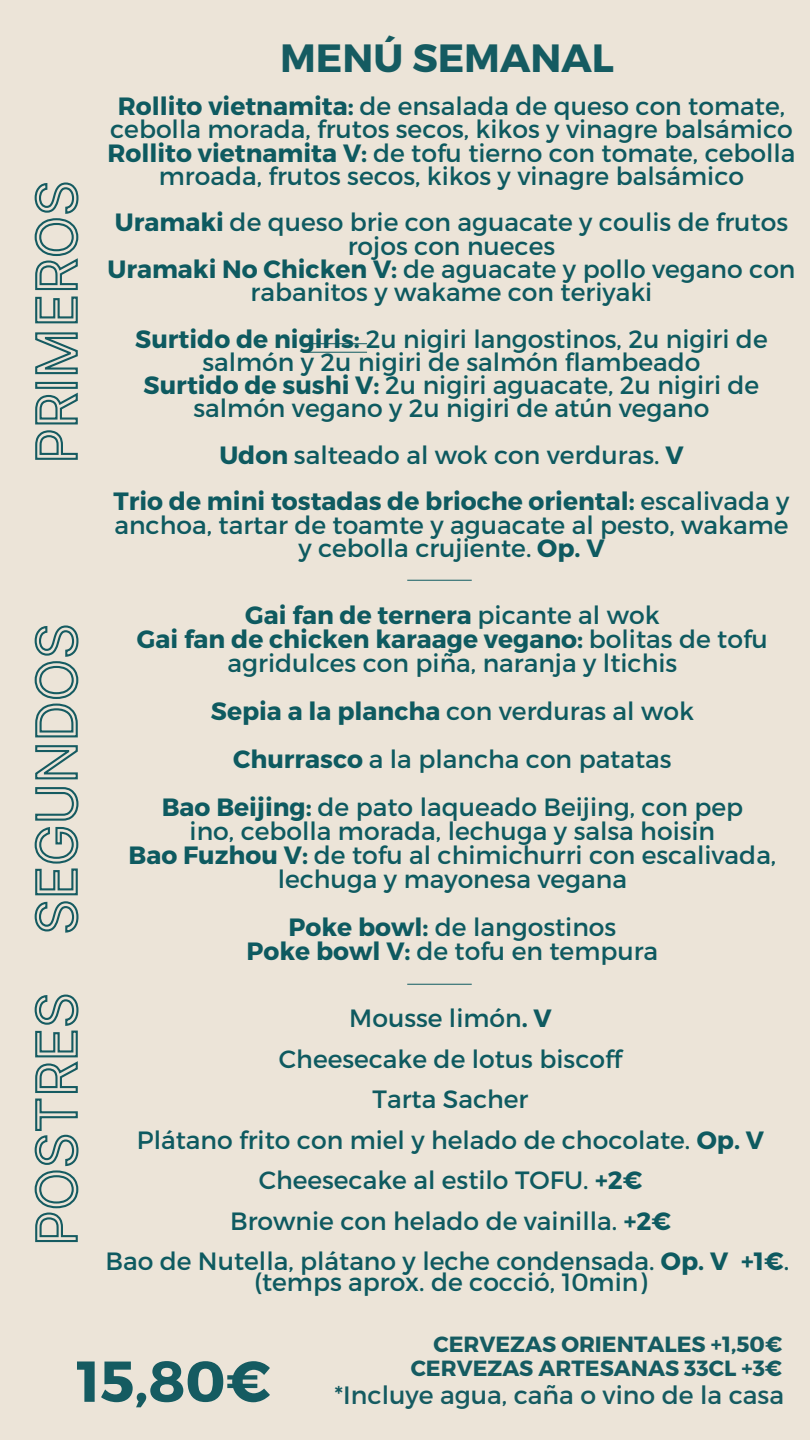
<style>
.page{position:relative;width:810px;height:1440px;background:#ece4d8}
.page>*{position:absolute;margin:0;border:0;box-sizing:border-box;transform-origin:0 0}
.t1{font:700 57.5px "Montserrat";color:#155b61}
.t2{font:700 39.4px "Montserrat";color:#155b61}
.t3{font:25.1px "Montserrat";color:#155b61}
.t4{font:25px/23.2px "Montserrat";color:#0e5a60;text-align:center}
.t5{font:700 25px/46.5px "Montserrat";color:#0e5a60;text-align:center}
.t6{font:700 22px/24px "Montserrat";color:#155b61;text-align:right}
.s1{font-weight:700}
.s2{font-weight:400}
</style>
<div class="page">
<svg style="left:34px;top:182px;width:45px;height:278px"></svg>
<svg style="left:34px;top:625px;width:45px;height:308px"></svg>
<svg style="left:34px;top:994px;width:45px;height:249px"></svg>
<hr style="left:303px;top:352px;width:64px;height:1px;background:#0e5a60">
<hr style="left:407px;top:580px;width:65px;height:1px;background:#0e5a60">
<hr style="left:303px;top:343px;width:64px;height:1px;background:#0e5a60">
<hr style="left:407px;top:984px;width:65px;height:1px;background:#0e5a60">
<h2 class="t2" style="left:280px;top:32px;width:335px">MENÚ SEMANAL</h2>
<p class="t4" style="left:107px;top:93px;width:690px"><span class="s1">Rollito vietnamita:</span> de ensalada de queso con tomate, cebolla morada, frutos secos, kikos y vinagre balsámico <span class="s1">Rollito vietnamita V:</span> de tofu tierno con tomate, cebolla mroada, frutos secos, kikos y vinagre balsámico</p>
<p class="t4" style="left:107px;top:210px;width:690px"><span class="s1">Uramaki</span> de queso brie con aguacate y coulis de frutos rojos con nueces<br><span class="s1">Uramaki No Chicken V:</span> de aguacate y pollo vegano con rabanitos y wakame con teriyaki</p>
<p class="t4" style="left:135px;top:326px;width:634px"><span class="s1">Surtido de nigiris:</span> 2u nigiri langostinos, 2u nigiri de salmón y 2u nigiri de salmón flambeado<br><span class="s1">Surtido de sushi V:</span> 2u nigiri aguacate, 2u nigiri de salmón vegano y 2u nigiri de atún vegano</p>
<p class="t5" style="left:114px;top:430px;width:677px">Udon <span class="s2">salteado al wok con verduras.</span> V<br>Trio de mini tostadas de brioche oriental: <span class="s2">escalivada y</span></p>
<p class="t4" style="left:114px;top:512px;width:676px">anchoa, tartar de toamte y aguacate al pesto, wakame y cebolla crujiente. <span class="s1">Op. V</span></p>
<p class="t4" style="left:137px;top:602px;width:633px;line-height:24px"><span class="s1">Gai fan de ternera</span> picante al wok<br><span class="s1">Gai fan de chicken karaage vegano:</span> bolitas de tofu agridulces con piña, naranja y ltichis</p>
<p class="t4" style="left:162px;top:686px;width:583px;line-height:48px"><span class="s1">Sepia a la plancha</span> con verduras al wok<br><span class="s1">Churrasco</span> a la plancha con patatas<br><span class="s1">Bao Beijing:</span> de pato laqueado Beijing, con pep</p>
<p class="t4" style="left:128px;top:818px;width:649px;line-height:24px">ino, cebolla morada, lechuga y salsa hoisin<br><span class="s1">Bao Fuzhou V:</span> de tofu al chimichurri con escalivada, lechuga y mayonesa vegana</p>
<p class="t4" style="left:247px;top:914px;width:413px;line-height:24px"><span class="s1">Poke bowl:</span> de langostinos<br><span class="s1">Poke bowl V:</span> de tofu en tempura</p>
<p class="t4" style="left:105px;top:997px;width:685px;line-height:40.5px">Mousse limón<span class="s1">. V<br></span>Cheesecake de lotus biscoff<br>Tarta Sacher<br>Plátano frito con miel y helado de chocolate. <span class="s1">Op. V<br></span>Cheesecake al estilo TOFU. <span class="s1">+2€<br></span>Brownie con helado de vainilla. <span class="s1">+2€<br></span>Bao de Nutella, plátano y leche condensada. <span class="s1">Op. V +1€</span>.</p>
<p class="t4" style="left:254px;top:1269px;width:394px">(temps aprox. de cocció, 10min)</p>
<h1 class="t1" style="left:77px;top:1344px;width:196px">15,80€</h1>
<p class="t6" style="left:411px;top:1331px;width:373px">CERVEZAS ORIENTALES +1,50€<br>CERVEZAS ARTESANAS 33CL +3€</p>
<p class="t3" style="left:335px;top:1379px;width:451px">*Incluye agua, caña o vino de la casa</p>
</div>
